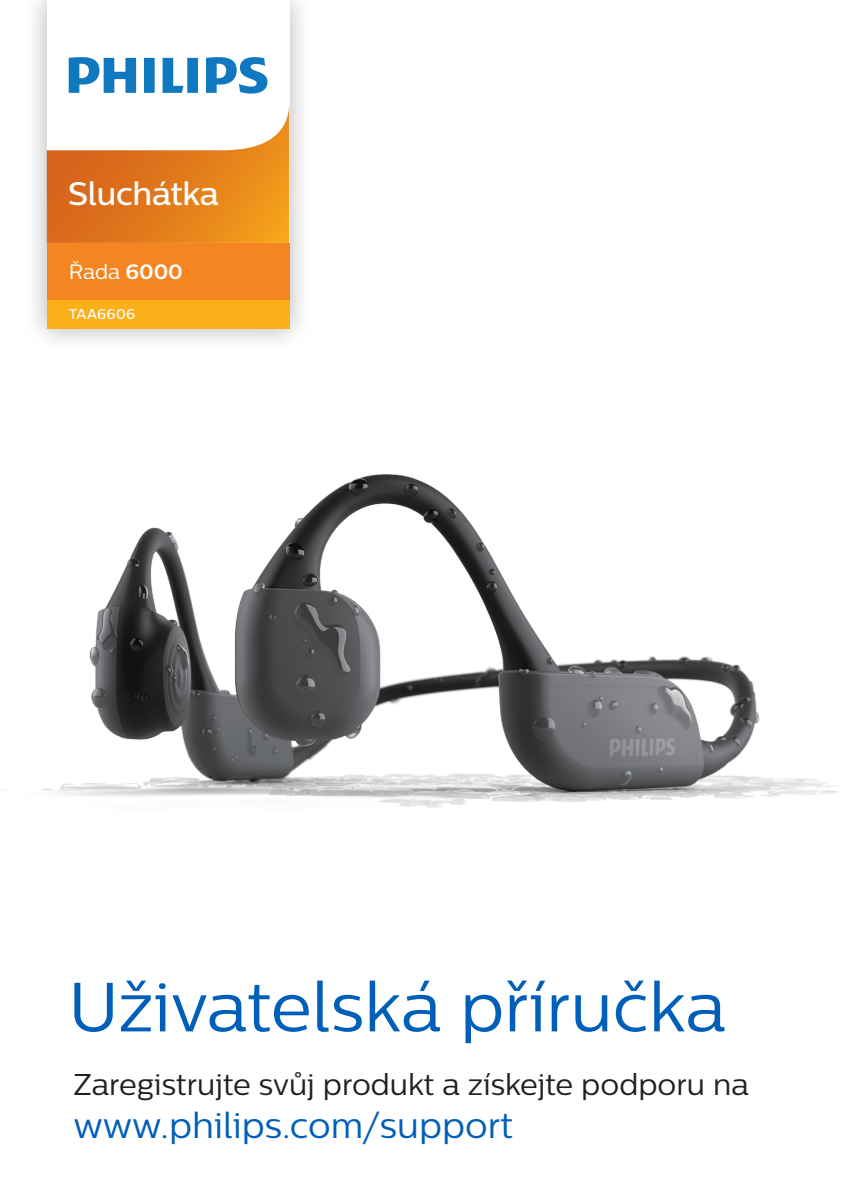
<style>
.page{position:relative;width:842px;height:1191px;background:#fff}
.page>*{position:absolute;margin:0;border:0;box-sizing:border-box;transform-origin:0 0}
.t1{font:69.4px "Centrale Sans";color:#005fb9}
.t2{font:36px "Centrale Sans";color:#005fb9}
.t3{font:500 32.4px "Centrale Sans";letter-spacing:-.01em;color:#fff}
.t4{font:30px "Centrale Sans";color:#231f20}
.t5{font:20.6px "Centrale Sans";color:#fff}
.t6{font:500 14.2px "Centrale Sans";letter-spacing:.01em;color:#fff}
.s1{font-weight:700}
</style>
<div class="page">
<img style="left:34px;top:0;width:268px;height:341px">
<div style="left:47px;top:0;width:242px;height:329px;background:#fff"></div>
<svg style="left:47px;top:108px;width:242px;height:135px"></svg>
<svg style="left:69px;top:57px;width:198px;height:37px"></svg>
<div style="left:47px;top:243px;width:242px;height:57px;background:#f58520"></div>
<div style="left:47px;top:300px;width:242px;height:29px;background:#fbaf1b"></div>
<img style="left:0;top:474px;width:841px;height:334px">
<p class="t3" style="left:68px;top:174px;width:152px">Sluchátka</p>
<p class="t5" style="left:69px;top:260px;width:116px">Řada <span class="s1">6000</span></p>
<p class="t6" style="left:69px;top:306px;width:68px">TAA6606</p>
<h1 class="t1" style="left:69px;top:967px;width:659px">Uživatelská příručka</h1>
<p class="t4" style="left:73px;top:1067px;width:677px">Zaregistrujte svůj produkt a získejte podporu na</p>
<p class="t2" style="left:73px;top:1104px;width:441px">www.philips.com/support</p>
</div>
